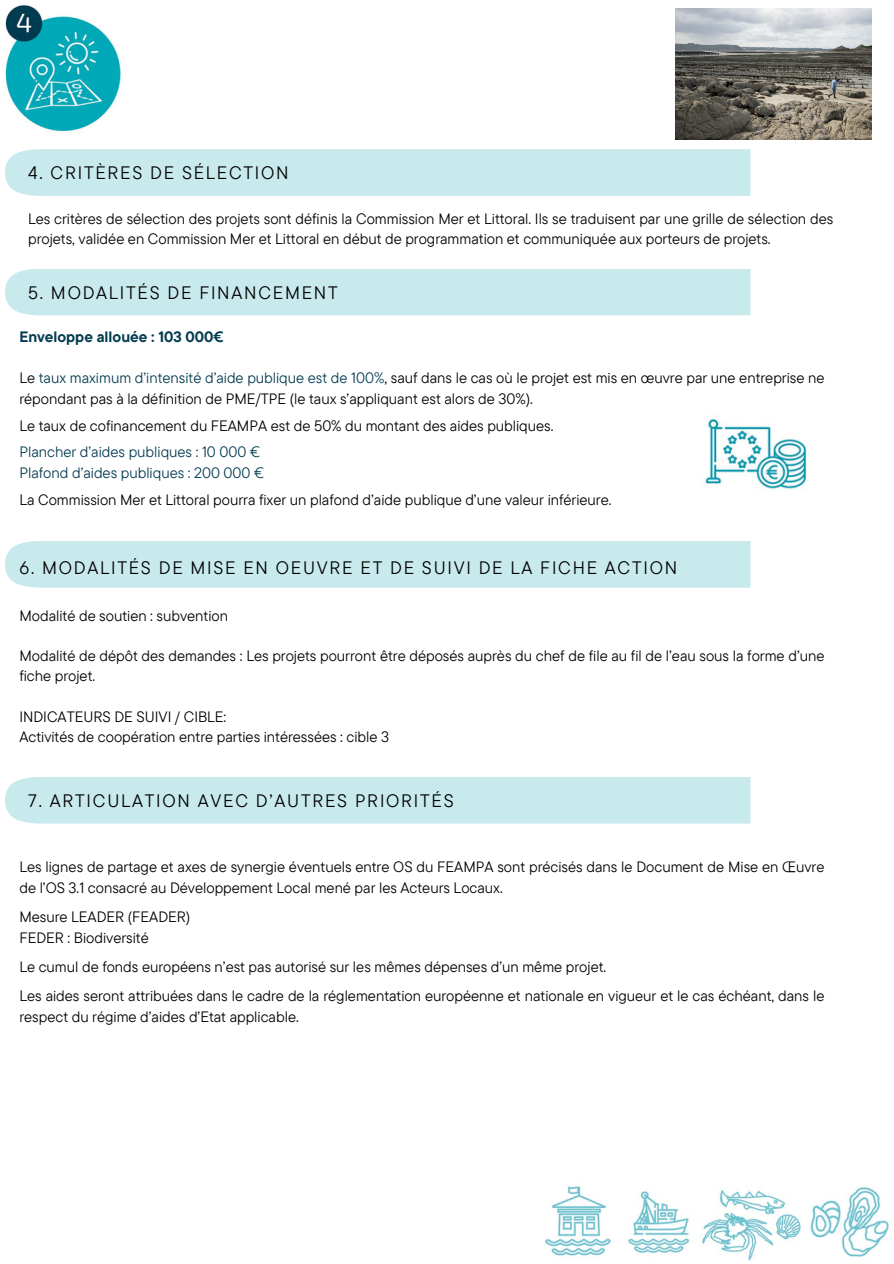
<style>
.page{position:relative;width:894px;height:1264px;background:#fff}
.page>*{position:absolute;margin:0;border:0;box-sizing:border-box;transform-origin:0 0}
.t1{font:18px "TT Commons Pro";letter-spacing:.1em;color:#000}
.t2{font:15px/20.2px "TT Commons Pro";color:#000}
.t3{font:15px "TT Commons Pro";color:#043c51}
.t4{font:700 15px "TT Commons Pro";color:#043c50}
.s1{color:#043c51}
</style>
<div class="page">
<div style="left:5px;top:149px;width:745px;height:47px;background:#c8eaed"></div>
<img style="left:810px;top:1187px;width:79px;height:70px">
<img style="left:702px;top:1190px;width:97px;height:71px">
<img style="left:628px;top:1191px;width:62px;height:63px">
<img style="left:545px;top:1186px;width:66px;height:70px">
<div style="left:5px;top:269px;width:745px;height:46px;background:#c8eaed"></div>
<div style="left:5px;top:541px;width:745px;height:46px;background:#c8eaed"></div>
<img style="left:704px;top:414px;width:103px;height:75px">
<div style="left:5px;top:777px;width:745px;height:46px;background:#c8eaed"></div>
<img style="left:5px;top:5px;width:116px;height:127px">
<img style="left:675px;top:9px;width:196px;height:130px">
<p class="t1" style="left:28px;top:161px;width:262px">4. CRITÈRES DE SÉLECTION</p>
<p class="t2" style="left:28px;top:208px;width:806px">Les critères de sélection des projets sont définis la Commission Mer et Littoral. Ils se traduisent par une grille de sélection des projets, validée en Commission Mer et Littoral en début de programmation et communiquée aux porteurs de projets.</p>
<p class="t1" style="left:28px;top:281px;width:311px">5. MODALITÉS DE FINANCEMENT</p>
<p class="t4" style="left:19px;top:327px;width:206px">Enveloppe allouée : 103 000€</p>
<p class="t2" style="left:19px;top:367px;width:806px;line-height:20.7px">Le <span class="s1">taux maximum d’intensité d’aide publique est de 100%</span>, sauf dans le cas où le projet est mis en œuvre par une entreprise ne répondant pas à la définition de PME/TPE (le taux s’appliquant est alors de 30%).</p>
<h1 class="t2" style="left:19px;top:415px;width:535px">Le taux de cofinancement du FEAMPA est de 50% du montant des aides publiques.</h1>
<p class="t3" style="left:19px;top:442px;width:242px">Plancher d’aides publiques : 10 000 €</p>
<h1 class="t3" style="left:19px;top:463px;width:246px">Plafond d’aides publiques : 200 000 €</h1>
<h2 class="t2" style="left:19px;top:489px;width:593px">La Commission Mer et Littoral pourra fixer un plafond d’aide publique d’une valeur inférieure.</h2>
<p class="t1" style="left:19px;top:556px;width:659px">6. MODALITÉS DE MISE EN OEUVRE ET DE SUIVI DE LA FICHE ACTION</p>
<p class="t2" style="left:19px;top:604px;width:210px">Modalité de soutien : subvention</p>
<p class="t2" style="left:19px;top:645px;width:806px">Modalité de dépôt des demandes : Les projets pourront être déposés auprès du chef de file au fil de l’eau sous la forme d’une fiche projet.</p>
<p class="t2" style="left:19px;top:706px;width:208px">INDICATEURS DE SUIVI / CIBLE:</p>
<p class="t2" style="left:19px;top:726px;width:371px">Activités de coopération entre parties intéressées : cible 3</p>
<h1 class="t1" style="left:28px;top:789px;width:427px">7. ARTICULATION AVEC D’AUTRES PRIORITÉS</h1>
<p class="t2" style="left:19px;top:855px;width:806px;line-height:21px">Les lignes de partage et axes de synergie éventuels entre OS du FEAMPA sont précisés dans le Document de Mise en Œuvre de l’OS 3.1 consacré au Développement Local mené par les Acteurs Locaux.</p>
<p class="t2" style="left:19px;top:906px;width:172px">Mesure LEADER (FEADER)</p>
<p class="t2" style="left:19px;top:927px;width:131px">FEDER : Biodiversité</p>
<p class="t2" style="left:19px;top:956px;width:588px">Le cumul de fonds européens n’est pas autorisé sur les mêmes dépenses d’un même projet.</p>
<p class="t2" style="left:19px;top:984px;width:806px;line-height:21px">Les aides seront attribuées dans le cadre de la réglementation européenne et nationale en vigueur et le cas échéant, dans le respect du régime d’aides d’Etat applicable.</p>
</div>
